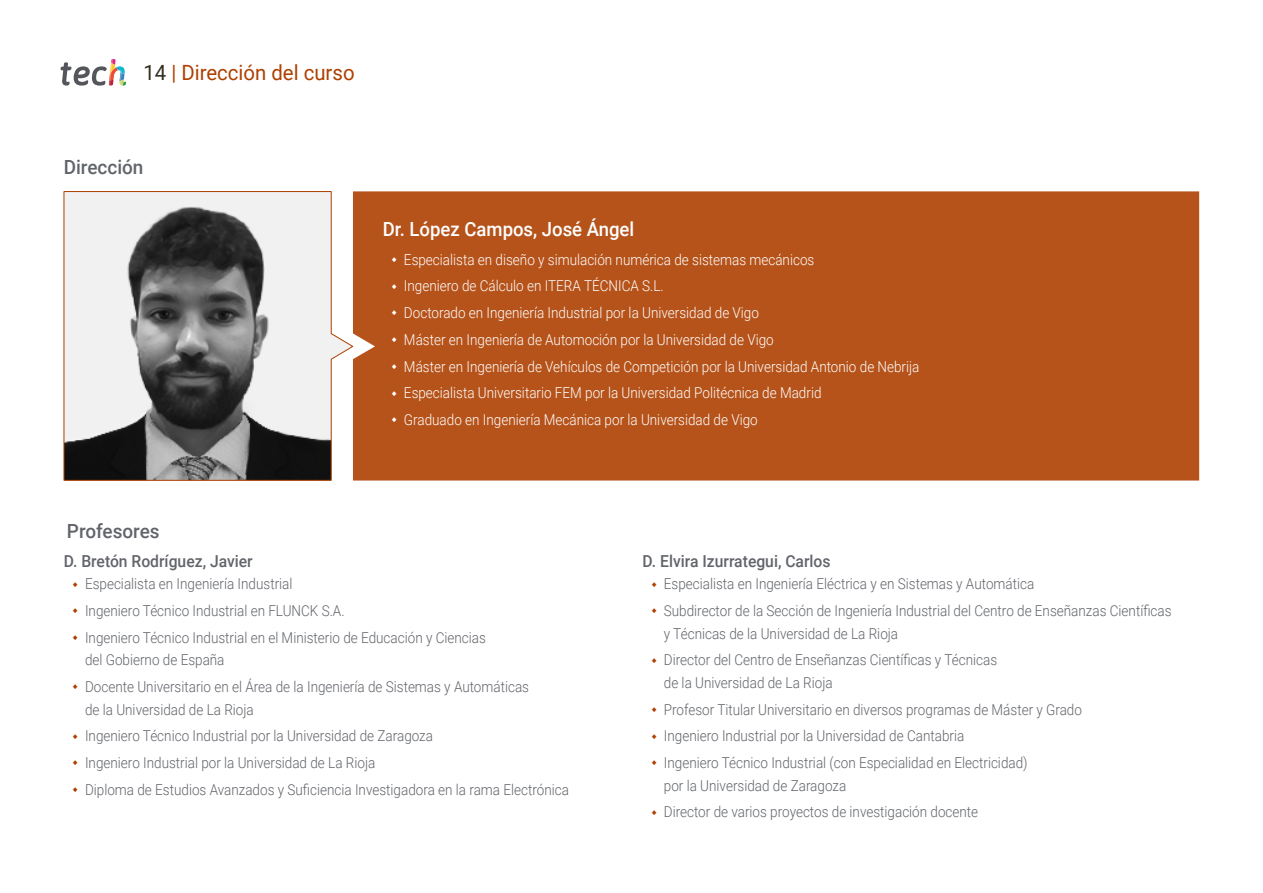
<style>
.page{position:relative;width:1263px;height:893px;background:#fff}
.page>*{position:absolute;margin:0;border:0;box-sizing:border-box;transform-origin:0 0}
.t1{font:21px "Roboto";color:#ae4000}
.t2{font:500 19.5px "Roboto";color:#fff;scale:.95 1}
.t3{font:500 19.5px "Roboto";color:#61646a}
.t4{font:500 16.5px "Roboto";color:#61646a;scale:.95 1}
.t5{font:300 15px/26.7px "Roboto";color:#61646a;scale:.9 1}
.t6{font:300 15px/26.7px "Roboto";color:#fff;scale:.9 1}
.s1{color:#312e20}
</style>
<div class="page">
<div style="left:353px;top:191px;width:846px;height:290px;background:#b6531a"></div>
<svg style="left:64px;top:191px;width:289px;height:290px"></svg>
<svg style="left:61px;top:59px;width:65px;height:27px"></svg>
<svg style="left:392px;top:257px;width:5px;height:5px"></svg>
<svg style="left:392px;top:284px;width:5px;height:5px"></svg>
<svg style="left:392px;top:310px;width:5px;height:5px"></svg>
<svg style="left:392px;top:337px;width:5px;height:5px"></svg>
<svg style="left:392px;top:364px;width:5px;height:5px"></svg>
<svg style="left:392px;top:391px;width:5px;height:5px"></svg>
<svg style="left:392px;top:417px;width:5px;height:5px"></svg>
<h1 class="t1" style="left:144px;top:57px;width:213px"><span class="s1">14</span> | Dirección del curso</h1>
<h2 class="t3" style="left:64px;top:154px;width:81px">Dirección</h2>
<h2 class="t2" style="left:383px;top:215px;width:266px">Dr. López Campos, José Ángel</h2>
<p class="t6" style="left:404px;top:245px;width:574px">Especialista en diseño y simulación numérica de sistemas mecánicos<br>Ingeniero de Cálculo en ITERA TÉCNICA S.L.<br>Doctorado en Ingeniería Industrial por la Universidad de Vigo<br>Máster en Ingeniería de Automoción por la Universidad de Vigo<br>Máster en Ingeniería de Vehículos de Competición por la Universidad Antonio de Nebrija Especialista Universitario FEM por la Universidad Politécnica de Madrid<br>Graduado en Ingeniería Mecánica por la Universidad de Vigo</p>
<h2 class="t3" style="left:67px;top:517px;width:94px">Profesores</h2>
<p class="t4" style="left:64px;top:550px;width:200px">D. Bretón Rodríguez, Javier</p>
<p class="t5" style="left:85px;top:570px;width:447px">Especialista en Ingeniería Industrial<br>Ingeniero Técnico Industrial en FLUNCK S.A.<br>Ingeniero Técnico Industrial en el Ministerio de Educación y Ciencias</p>
<p class="t5" style="left:85px;top:646px;width:495px">del Gobierno de España<br>Docente Universitario en el Área de la Ingeniería de Sistemas y Automáticas</p>
<p class="t5" style="left:85px;top:695px;width:539px">de la Universidad de La Rioja<br>Ingeniero Técnico Industrial por la Universidad de Zaragoza<br>Ingeniero Industrial por la Universidad de La Rioja<br>Diploma de Estudios Avanzados y Suficiencia Investigadora en la rama Electrónica</p>
<p class="t4" style="left:643px;top:550px;width:199px">D. Elvira Izurrategui, Carlos</p>
<p class="t5" style="left:664px;top:570px;width:566px">Especialista en Ingeniería Eléctrica y en Sistemas y Automática<br>Subdirector de la Sección de Ingeniería Industrial del Centro de Enseñanzas Científicas</p>
<p class="t5" style="left:664px;top:619px;width:372px">y Técnicas de la Universidad de La Rioja<br>Director del Centro de Enseñanzas Científicas y Técnicas</p>
<p class="t5" style="left:664px;top:669px;width:466px">de la Universidad de La Rioja<br>Profesor Titular Universitario en diversos programas de Máster y Grado Ingeniero Industrial por la Universidad de Cantabria<br>Ingeniero Técnico Industrial (con Especialidad en Electricidad)</p>
<p class="t5" style="left:664px;top:771px;width:351px">por la Universidad de Zaragoza<br>Director de varios proyectos de investigación docente</p>
</div>
